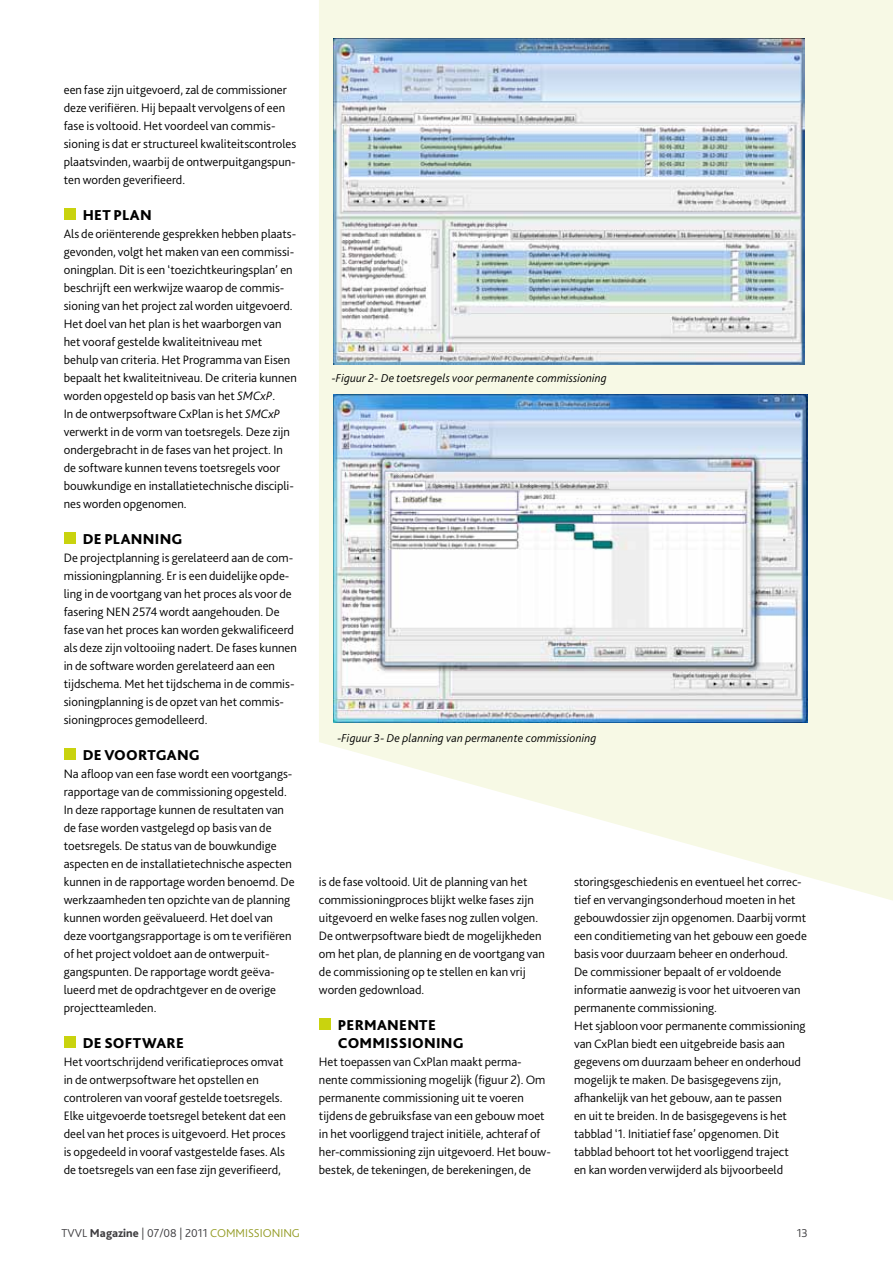
<style>
.page{position:relative;width:893px;height:1263px;background:#fff}
.page>*{position:absolute;margin:0;border:0;box-sizing:border-box;transform-origin:0 0}
.t1{font:800 15px/18px "Bliss 2";letter-spacing:.015em;color:#000}
.t2{font:300 12.75px/18px "Bliss 2";color:#000}
.t3{font:italic 300 12px "Bliss 2";letter-spacing:.01em;color:#000}
.t4{font:300 12px "Bliss 2";color:#3e3d40}
.s1{font-style:italic}
.s2{font-weight:800}
.s3{color:#929a21}
</style>
<div class="page">
<div style="left:64px;top:209px;width:11px;height:11px;background:#c9d30e"></div>
<div style="left:64px;top:533px;width:11px;height:11px;background:#c9d30e"></div>
<div style="left:64px;top:749px;width:11px;height:11px;background:#c9d30e"></div>
<div style="left:64px;top:1037px;width:11px;height:11px;background:#c9d30e"></div>
<div style="left:319px;top:1019px;width:11px;height:11px;background:#c9d30e"></div>
<svg style="left:319px;top:0;width:574px;height:901px;fill:#f7f9e5"></svg>
<img style="left:334px;top:39px;width:471px;height:325px">
<img style="left:334px;top:395px;width:474px;height:328px">
<p class="t2" style="left:64px;top:80px;width:234px">een fase zijn uitgevoerd, zal de commissioner deze verifiëren. Hij bepaalt vervolgens of een fase is voltooid. Het voordeel van commis&shy;sioning is dat er structureel kwaliteitscontroles plaatsvinden, waarbij de ontwerpuitgangspun&shy;ten worden geverifieerd.</p>
<p class="t1" style="left:83px;top:206px;width:70px">HET PLAN</p>
<p class="t2" style="left:64px;top:224px;width:235px">Als de oriënterende gesprekken hebben plaats&shy;gevonden, volgt het maken van een commissi&shy;oningplan. Dit is een ‘toezichtkeuringsplan’ en beschrijft een werkwijze waarop de commis&shy;sioning van het project zal worden uitgevoerd.<br>Het doel van het plan is het waarborgen van het vooraf gestelde kwaliteitniveau met behulp van criteria. Het Programma van Eisen bepaalt het kwaliteitniveau. De criteria kunnen worden opgesteld op basis van het <span class="s1">SMCxP</span>.<br>In de ontwerpsoftware CxPlan is het <span class="s1">SMCxP </span>verwerkt in de vorm van toetsregels. Deze zijn ondergebracht in de fases van het project. In de software kunnen tevens toetsregels voor bouwkundige en installatietechnische discipli&shy;nes worden opgenomen.</p>
<p class="t1" style="left:83px;top:530px;width:101px">DE PLANNING</p>
<p class="t2" style="left:64px;top:548px;width:235px">De projectplanning is gerelateerd aan de com&shy;missioningplanning. Er is een duidelijke opde&shy;ling in de voortgang van het proces als voor de fasering NEN 2574 wordt aangehouden. De fase van het proces kan worden gekwalificeerd als deze zijn voltooiing nadert. De fases kunnen in de software worden gerelateerd aan een tijdschema. Met het tijdschema in de commis&shy;sioningplanning is de opzet van het commis&shy;sioningproces gemodelleerd.</p>
<p class="t1" style="left:83px;top:746px;width:119px">DE VOORTGANG</p>
<p class="t2" style="left:64px;top:764px;width:232px">Na afloop van een fase wordt een voortgangs&shy;rapportage van de commissioning opgesteld.<br>In deze rapportage kunnen de resultaten van de fase worden vastgelegd op basis van de toetsregels. De status van de bouwkundige aspecten en de installatietechnische aspecten kunnen in de rapportage worden benoemd. De werkzaamheden ten opzichte van de planning kunnen worden geëvalueerd. Het doel van deze voortgangsrapportage is om te verifiëren of het project voldoet aan de ontwerpuit&shy;gangspunten. De rapportage wordt geëva&shy;lueerd met de opdrachtgever en de overige projectteamleden.</p>
<p class="t1" style="left:83px;top:1034px;width:103px">DE SOFTWARE</p>
<p class="t2" style="left:64px;top:1052px;width:224px">Het voortschrijdend verificatieproces omvat in de ontwerpsoftware het opstellen en controleren van vooraf gestelde toetsregels.<br>Elke uitgevoerde toetsregel betekent dat een deel van het proces is uitgevoerd. Het proces is opgedeeld in vooraf vastgestelde fases. Als de toetsregels van een fase zijn geverifieerd,</p>
<p class="t3" style="left:332px;top:371px;width:277px">-Figuur 2- De toetsregels voor permanente commissioning</p>
<p class="t3" style="left:337px;top:731px;width:260px">-Figuur 3- De planning van permanente commissioning</p>
<p class="t2" style="left:319px;top:873px;width:227px">is de fase voltooid. Uit de planning van het commissioningproces blijkt welke fases zijn uitgevoerd en welke fases nog zullen volgen.<br>De ontwerpsoftware biedt de mogelijkheden om het plan, de planning en de voortgang van de commissioning op te stellen en kan vrij worden gedownload.</p>
<p class="t1" style="left:338px;top:1016px;width:127px">PERMANENTE<br>COMMISSIONING</p>
<p class="t2" style="left:319px;top:1052px;width:234px">Het toepassen van CxPlan maakt perma&shy;nente commissioning mogelijk (figuur 2). Om permanente commissioning uit te voeren tijdens de gebruiksfase van een gebouw moet in het voorliggend traject initiële, achteraf of her-commissioning zijn uitgevoerd. Het bouw&shy;bestek, de tekeningen, de berekeningen, de</p>
<p class="t2" style="left:574px;top:873px;width:234px">storingsgeschiedenis en eventueel het correc&shy;tief en vervangingsonderhoud moeten in het gebouwdossier zijn opgenomen. Daarbij vormt een conditiemeting van het gebouw een goede basis voor duurzaam beheer en onderhoud.<br>De commissioner bepaalt of er voldoende informatie aanwezig is voor het uitvoeren van permanente commissioning.<br>Het sjabloon voor permanente commissioning van CxPlan biedt een uitgebreide basis aan gegevens om duurzaam beheer en onderhoud mogelijk te maken. De basisgegevens zijn, afhankelijk van het gebouw, aan te passen<br>en uit te breiden. In de basisgegevens is het tabblad ‘1. Initiatief fase’ opgenomen. Dit tabblad behoort tot het voorliggend traject<br>en kan worden verwijderd als bijvoorbeeld</p>
<p class="t4" style="left:62px;top:1226px;width:240px">TVVL <span class="s2">Magazine</span> | 07/08 | 2011 <span class="s3">COMMISSIONING</span></p>
<p class="t4" style="left:797px;top:1226px;width:13px">13</p>
</div>
